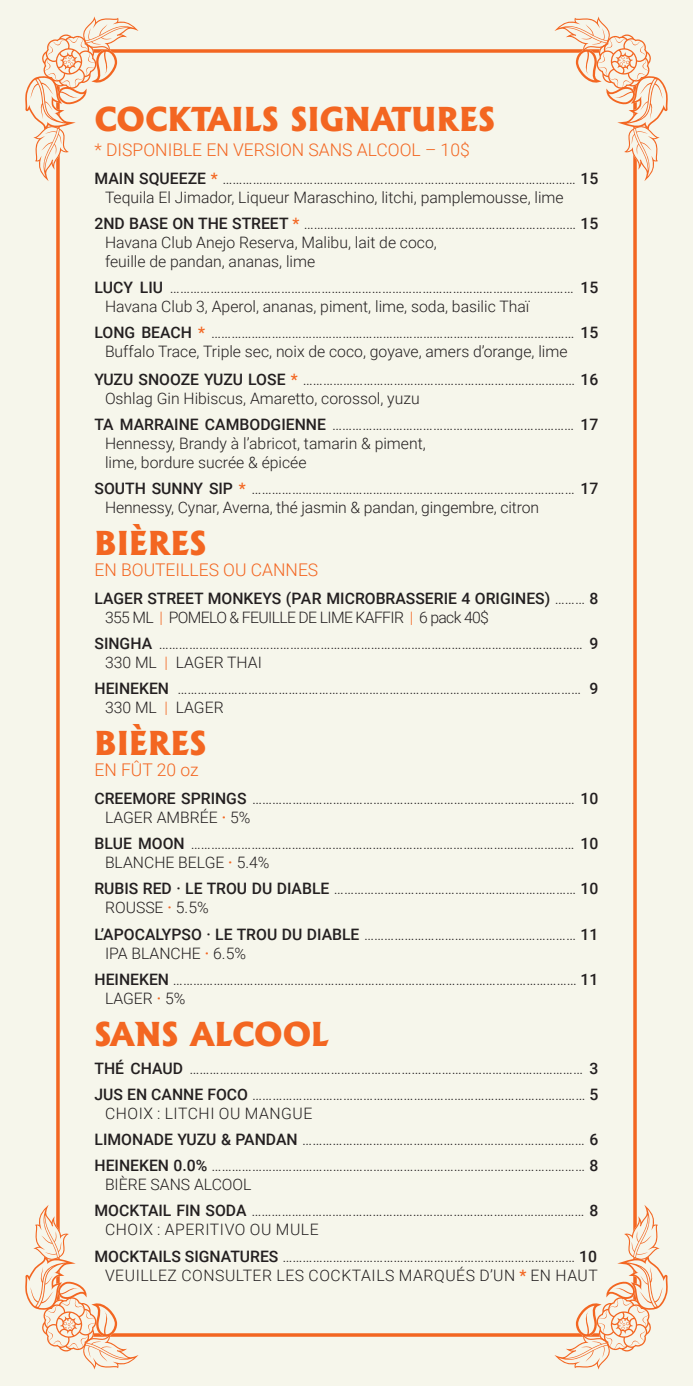
<style>
.page{position:relative;width:693px;height:1386px;background:#f6f6eb}
.page>*{position:absolute;margin:0;border:0;box-sizing:border-box;transform-origin:0 0}
.t1{font:800 31.5px "Albertus";color:#f36621}
.t2{font:300 17.5px "Roboto";color:#f36621}
.t3{font:300 15.75px/26.2px "Roboto";color:#231f20}
.t4{font:500 15.75px "Roboto";color:#231f20}
.t5{font:300 15.75px "Roboto";letter-spacing:.035em;color:#231f20}
.t6{font:300 15.75px "Roboto";letter-spacing:-.04em;color:#231f20}
.s1{font-weight:500}
.s2{font-weight:500;color:#f36621}
.s3{font-weight:300}
.s4{color:#f36621}
</style>
<div class="page">
<svg style="left:139px;top:49px;width:415px;height:4px;background:#f37739"></svg>
<svg style="left:56px;top:181px;width:4px;height:1024px;background:#f37739"></svg>
<svg style="left:25px;top:16px;width:114px;height:165px"></svg>
<svg style="left:139px;top:1333px;width:415px;height:4px;background:#f37739"></svg>
<svg style="left:633px;top:181px;width:4px;height:1024px;background:#f37739"></svg>
<svg style="left:554px;top:1205px;width:114px;height:165px"></svg>
<svg style="left:25px;top:1205px;width:114px;height:165px"></svg>
<svg style="left:554px;top:16px;width:114px;height:165px"></svg>
<p class="t1" style="left:94px;top:100px;width:402px">COCKTAILS SIGNATURES</p>
<p class="t2" style="left:94px;top:137px;width:377px">* DISPONIBLE EN VERSION SANS ALCOOL – 10$</p>
<p class="t3" style="left:94px;top:164px;width:505px"><span class="s1">MAIN SQUEEZE</span> <span class="s2">*</span> …………………………………………………………………………………………… <span class="s1">15</span></p>
<p class="t3" style="left:105px;top:183px;width:460px">Tequila El Jimador, Liqueur Maraschino, litchi, pamplemousse, lime</p>
<p class="t3" style="left:94px;top:209px;width:505px"><span class="s1">2ND BASE ON THE STREET</span> <span class="s2">*</span> ……………………………………………………………………… <span class="s1">15</span></p>
<p class="t3" style="left:105px;top:228px;width:333px">Havana Club Anejo Reserva, Malibu, lait de coco,</p>
<p class="t3" style="left:105px;top:247px;width:212px">feuille de pandan, ananas, lime</p>
<p class="t3" style="left:94px;top:274px;width:505px"><span class="s1">LUCY LIU</span> ………………………………………………………………………………………………………… <span class="s1">15</span></p>
<p class="t3" style="left:105px;top:292px;width:426px">Havana Club 3, Aperol, ananas, piment, lime, soda, basilic Thaï</p>
<p class="t3" style="left:94px;top:319px;width:505px"><span class="s1">LONG BEACH</span> <span class="s2">*</span> ……………………………………………………………………………………………… <span class="s1">15</span></p>
<p class="t3" style="left:105px;top:338px;width:464px">Buffalo Trace, Triple sec, noix de coco, goyave, amers d’orange, lime</p>
<p class="t3" style="left:94px;top:366px;width:505px"><span class="s1">YUZU SNOOZE YUZU LOSE</span> <span class="s2">*</span> ……………………………………………………………………… <span class="s1">16</span></p>
<p class="t3" style="left:105px;top:384px;width:316px">Oshlag Gin Hibiscus, Amaretto, corossol, yuzu</p>
<p class="t4" style="left:94px;top:413px;width:505px">TA MARRAINE CAMBODGIENNE <span class="s3">………………………………………………………………</span> 17</p>
<p class="t3" style="left:105px;top:430px;width:322px">Hennessy, Brandy à l’abricot, tamarin &amp; piment,</p>
<p class="t3" style="left:105px;top:449px;width:203px">lime, bordure sucrée &amp; épicée</p>
<p class="t3" style="left:94px;top:475px;width:505px"><span class="s1">SOUTH SUNNY SIP</span> <span class="s2">*</span> …………………………………………………………………………………… <span class="s1">17</span></p>
<p class="t3" style="left:105px;top:494px;width:436px">Hennessy, Cynar, Averna, thé jasmin &amp; pandan, gingembre, citron</p>
<p class="t1" style="left:95px;top:524px;width:114px">BIÈRES</p>
<p class="t2" style="left:95px;top:558px;width:225px">EN BOUTEILLES OU CANNES</p>
<p class="t4" style="left:95px;top:587px;width:505px">LAGER STREET MONKEYS (PAR MICROBRASSERIE 4 ORIGINES) <span class="s3">………</span> 8</p>
<p class="t6" style="left:105px;top:606px;width:385px">355 ML <span class="s4">|</span> POMELO &amp; FEUILLE DE LIME KAFFIR <span class="s4">|</span> 6 pack 40$</p>
<p class="t3" style="left:94px;top:630px;width:505px"><span class="s1">SINGHA</span> ……………………………………………………………………………………………………………… <span class="s1">9</span></p>
<p class="t3" style="left:105px;top:649px;width:158px">330 ML <span class="s4">|</span> LAGER THAI</p>
<p class="t3" style="left:95px;top:675px;width:505px"><span class="s1">HEINEKEN</span> ………………………………………………………………………………………………………… <span class="s1">9</span></p>
<p class="t3" style="left:105px;top:694px;width:120px">330 ML <span class="s4">|</span> LAGER</p>
<p class="t1" style="left:95px;top:724px;width:114px">BIÈRES</p>
<p class="t2" style="left:95px;top:758px;width:106px">EN FÛT 20 oz</p>
<p class="t3" style="left:95px;top:785px;width:505px"><span class="s1">CREEMORE SPRINGS</span> …………………………………………………………………………………… <span class="s1">10</span></p>
<p class="t3" style="left:105px;top:804px;width:147px">LAGER AMBRÉE <span class="s2">·</span> 5%</p>
<p class="t3" style="left:95px;top:830px;width:505px"><span class="s1">BLUE MOON</span> …………………………………………………………………………………………………… <span class="s1">10</span></p>
<p class="t3" style="left:105px;top:849px;width:166px">BLANCHE BELGE <span class="s2">·</span> 5.4%</p>
<p class="t4" style="left:95px;top:878px;width:505px">RUBIS RED · LE TROU DU DIABLE <span class="s3">………………………………………………………………</span> 10</p>
<p class="t3" style="left:105px;top:894px;width:105px">ROUSSE <span class="s2">·</span> 5.5%</p>
<p class="t4" style="left:95px;top:923px;width:505px">L’APOCALYPSO · LE TROU DU DIABLE <span class="s3">………………………………………………………</span> 11</p>
<p class="t3" style="left:105px;top:939px;width:143px">IPA BLANCHE <span class="s2">·</span> 6.5%</p>
<p class="t3" style="left:95px;top:965px;width:505px"><span class="s1">HEINEKEN</span> ………………………………………………………………………………………………………… <span class="s1">11</span></p>
<p class="t3" style="left:105px;top:984px;width:82px">LAGER <span class="s2">·</span> 5%</p>
<p class="t1" style="left:95px;top:1014px;width:236px">SANS ALCOOL</p>
<p class="t3" style="left:95px;top:1054px;width:505px"><span class="s1">THÉ CHAUD</span> ……………………………………………………………………………………………………… <span class="s1">3<br>JUS EN CANNE FOCO</span> ……………………………………………………………………………………… <span class="s1">5</span></p>
<p class="t5" style="left:105px;top:1102px;width:209px">CHOIX : LITCHI OU MANGUE</p>
<p class="t3" style="left:95px;top:1126px;width:505px"><span class="s1">LIMONADE YUZU &amp; PANDAN</span> ………………………………………………………………………… <span class="s1">6</span></p>
<p class="t3" style="left:95px;top:1152px;width:506px"><span class="s1">HEINEKEN 0.0%</span> ………………………………………………………………………………………………… <span class="s1">8</span></p>
<p class="t3" style="left:105px;top:1171px;width:148px">BIÈRE SANS ALCOOL</p>
<p class="t3" style="left:95px;top:1197px;width:505px"><span class="s1">MOCKTAIL FIN SODA</span> ……………………………………………………………………………………… <span class="s1">8</span></p>
<p class="t5" style="left:105px;top:1219px;width:215px">CHOIX : APERITIVO OU MULE</p>
<p class="t3" style="left:95px;top:1242px;width:504px"><span class="s1">MOCKTAILS SIGNATURES</span> …………………………………………………………………………… <span class="s1">10</span></p>
<p class="t5" style="left:105px;top:1264px;width:494px">VEUILLEZ CONSULTER LES COCKTAILS MARQUÉS D’UN <span class="s2">*</span> EN HAUT</p>
</div>
